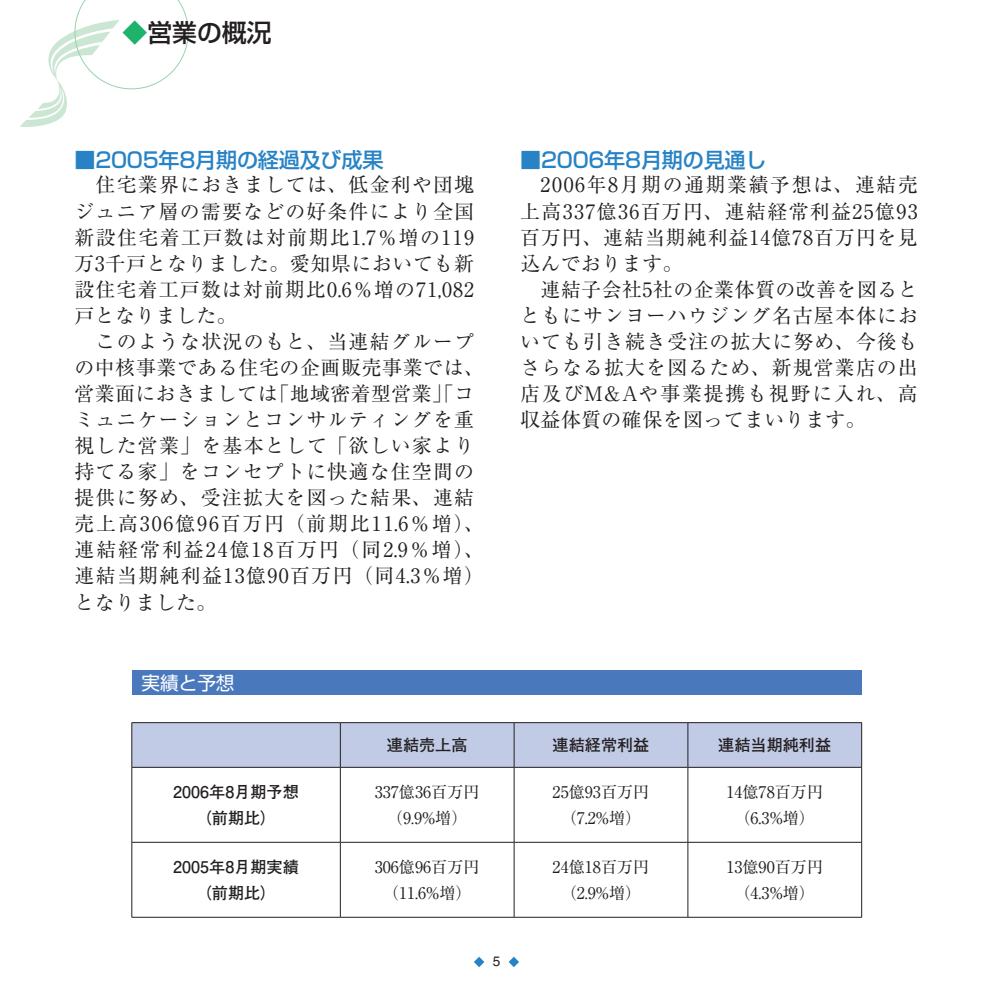
<style>
.page{position:relative;width:993px;height:993px;background:#fff}
.page>*{position:absolute;margin:0;border:0;box-sizing:border-box;transform-origin:0 0}
.t1{font:500 24.85px "Shin Go Pro";color:#231f20}
.t2{font:500 21px "Shin Go Pro";letter-spacing:-.01em;color:#2783c5}
.t3{font:19.78px/26.1px "Ryumin Pro";letter-spacing:.06em;color:#231f20}
.t4{font:18.55px "Shin Go Pro";color:#fff}
.t5{font:16.1px/25.7px "Ryumin Pro";color:#231f20;text-align:center}
.t6{font:700 16.1px/25.7px "Futo Go B101 Pro";color:#231f20;text-align:center}
.t7{font:13.65px "Helvetica LT Std";color:#231f20}
.s1{color:#1eb26a}
</style>
<div class="page">
<svg style="left:474px;top:956px;width:10px;height:10px"></svg>
<svg style="left:508px;top:956px;width:11px;height:10px"></svg>
<svg style="left:20px;top:0;width:169px;height:127px"></svg>
<div style="left:131px;top:670px;width:730px;height:24px;background:#4a78bd"></div>
<div style="left:132px;top:723px;width:729px;height:43px;background:#c1cbe6"></div>
<hr style="left:131px;top:722px;width:209px;height:1px;background:#231f20">
<hr style="left:131px;top:722px;width:1px;height:44px;background:#231f20">
<hr style="left:340px;top:722px;width:174px;height:1px;background:#231f20">
<hr style="left:340px;top:722px;width:1px;height:44px;background:#231f20">
<hr style="left:514px;top:722px;width:173px;height:1px;background:#231f20">
<hr style="left:513px;top:722px;width:1px;height:44px;background:#231f20">
<hr style="left:687px;top:722px;width:174px;height:1px;background:#231f20">
<hr style="left:687px;top:722px;width:1px;height:44px;background:#231f20">
<hr style="left:861px;top:722px;width:1px;height:44px;background:#231f20">
<hr style="left:131px;top:766px;width:209px;height:1px;background:#231f20">
<hr style="left:131px;top:767px;width:1px;height:74px;background:#231f20">
<hr style="left:340px;top:766px;width:174px;height:1px;background:#231f20">
<hr style="left:340px;top:767px;width:1px;height:74px;background:#231f20">
<hr style="left:514px;top:766px;width:173px;height:1px;background:#231f20">
<hr style="left:513px;top:767px;width:1px;height:74px;background:#231f20">
<hr style="left:687px;top:766px;width:174px;height:1px;background:#231f20">
<hr style="left:687px;top:767px;width:1px;height:74px;background:#231f20">
<hr style="left:861px;top:767px;width:1px;height:74px;background:#231f20">
<hr style="left:131px;top:841px;width:209px;height:1px;background:#231f20">
<hr style="left:131px;top:842px;width:1px;height:74px;background:#231f20">
<hr style="left:340px;top:841px;width:174px;height:1px;background:#231f20">
<hr style="left:340px;top:842px;width:1px;height:74px;background:#231f20">
<hr style="left:514px;top:841px;width:173px;height:1px;background:#231f20">
<hr style="left:513px;top:842px;width:1px;height:74px;background:#231f20">
<hr style="left:687px;top:841px;width:174px;height:1px;background:#231f20">
<hr style="left:687px;top:842px;width:1px;height:74px;background:#231f20">
<hr style="left:861px;top:842px;width:1px;height:74px;background:#231f20">
<hr style="left:131px;top:916px;width:209px;height:1px;background:#231f20">
<hr style="left:340px;top:916px;width:174px;height:1px;background:#231f20">
<hr style="left:514px;top:916px;width:173px;height:1px;background:#231f20">
<hr style="left:687px;top:916px;width:174px;height:1px;background:#231f20">
<p class="t1" style="left:123px;top:12px;width:150px"><span class="s1">◆</span>営業の概況</p>
<p class="t2" style="left:74px;top:142px;width:310px">■2005年8月期の経過及び成果</p>
<p class="t3" style="left:74px;top:171px;width:411px">　住宅業界におきましては、低金利や団塊ジュニア層の需要などの好条件により全国新設住宅着工戸数は対前期比1.7％増の119万3千戸となりました。愛知県においても新設住宅着工戸数は対前期比0.6％増の71,082戸となりました。<br>　このような状況のもと、当連結グループの中核事業である住宅の企画販売事業では、営業面におきましては「地域密着型営業」「コミュニケーションとコンサルティングを重視した営業」を基本として「欲しい家より持てる家」をコンセプトに快適な住空間の提供に努め、受注拡大を図った結果、連結売上高306億96百万円（前期比11.6％増）、連結経常利益24億18百万円（同2.9％増）、連結当期純利益13億90百万円（同4.3％増）となりました。</p>
<p class="t4" style="left:141px;top:667px;width:95px">実績と予想</p>
<p class="t2" style="left:520px;top:142px;width:248px">■2006年8月期の見通し</p>
<p class="t3" style="left:520px;top:171px;width:399px">　2006年8月期の通期業績予想は、連結売上高337億36百万円、連結経常利益25億93百万円、連結当期純利益14億78百万円を見込んでおります。<br>　連結子会社5社の企業体質の改善を図るとともにサンヨーハウジング名古屋本体においても引き続き受注の拡大に努め、今後もさらなる拡大を図るため、新規営業店の出店及びM&amp;Aや事業提携も視野に入れ、高収益体質の確保を図ってまいります。</p>
<p class="t6" style="left:387px;top:729px;width:82px">連結売上高</p>
<p class="t6" style="left:552px;top:729px;width:98px">連結経常利益</p>
<p class="t6" style="left:718px;top:729px;width:114px">連結当期純利益</p>
<p class="t6" style="left:173px;top:776px;width:127px">2006年8月期予想（前期比）</p>
<p class="t5" style="left:374px;top:777px;width:106px">337億36百万円（9.9%増）</p>
<p class="t5" style="left:552px;top:777px;width:98px">25億93百万円（7.2%増）</p>
<p class="t5" style="left:726px;top:777px;width:98px">14億78百万円（6.3%増）</p>
<p class="t6" style="left:173px;top:851px;width:127px">2005年8月期実績（前期比）</p>
<p class="t5" style="left:374px;top:852px;width:106px">306億96百万円（11.6%増）</p>
<p class="t5" style="left:552px;top:852px;width:98px">24億18百万円（2.9%増）</p>
<p class="t5" style="left:726px;top:852px;width:98px">13億90百万円（4.3%増）</p>
<p class="t7" style="left:492px;top:953px;width:9px">5</p>
</div>
